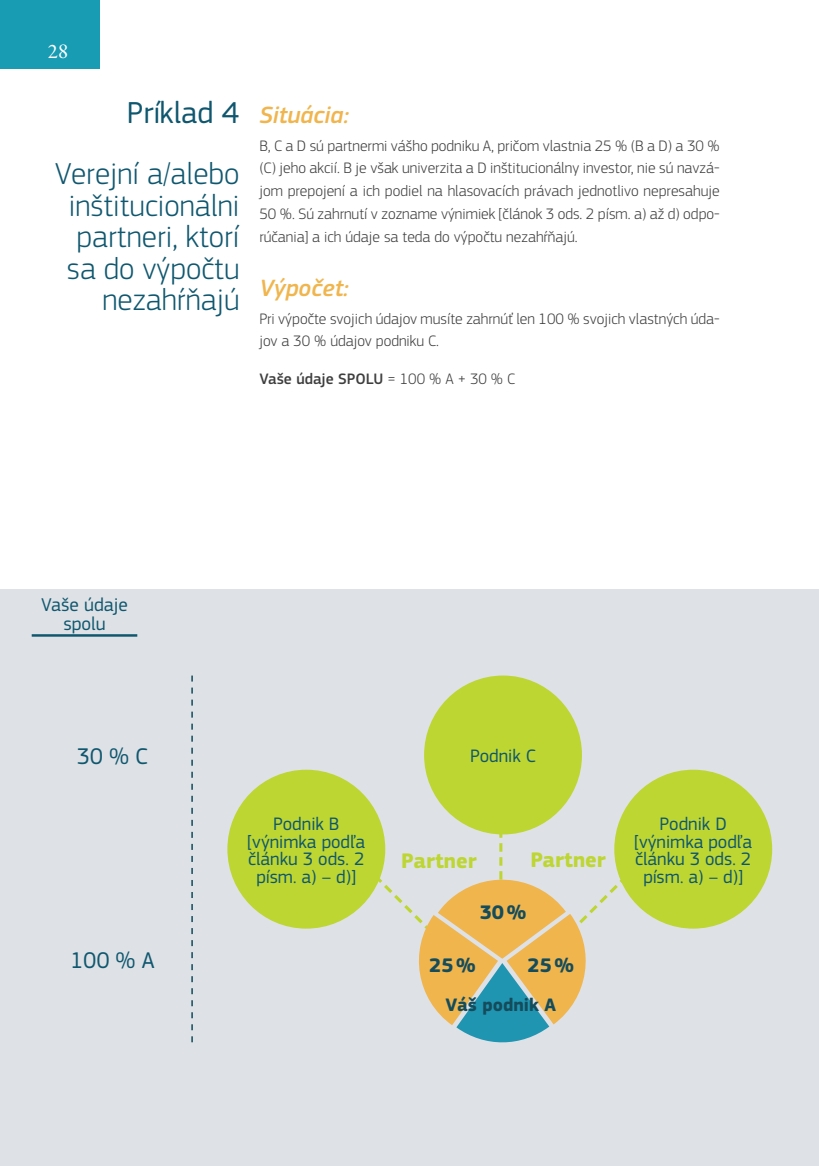
<style>
.page{position:relative;width:819px;height:1166px;background:#fff}
.page>*{position:absolute;margin:0;border:0;box-sizing:border-box;transform-origin:0 0}
.title_2_right_light{font:300 31.5px/31.5px "EC Square Sans Pro";color:#0f576f;text-align:right}
.title_2_right{font:31.5px "EC Square Sans Pro";color:#0f576f}
.title_2_orange{font:italic 500 24.5px "EC Square Sans Pro";color:#f0b54d}
.t1{font:23.62px "EC Square Sans Pro";color:#0f576f}
.t2{font:700 21.88px "EC Square Sans Pro";color:#bdd631}
.t3{font:21px "Garamond Premr Pro";color:#fff}
.t4{font:700 20.47px "EC Square Sans Pro";color:#154c5c}
.t5{font:19.25px/19.2px "EC Square Sans Pro";color:#0f576f;text-align:center}
.t6{font:18.72px/17.5px "EC Square Sans Pro";color:#0f576f;text-align:center}
.t7{font:700 18.72px "EC Square Sans Pro";color:#154c5c}
.body_nsb{font:300 15.75px/22.8px "EC Square Sans Pro";color:#3e3e3f;text-align:justify}
.body{font:500 15.75px "EC Square Sans Pro";color:#3e3e3f}
.s1{font-weight:300}
</style>
<div class="page">
<div style="left:0;top:0;width:99px;height:68px;background:#179cb4"></div>
<div style="left:0;top:590px;width:819px;height:576px;background:#dee1e5"></div>
<hr style="left:32px;top:634px;width:105px;height:3px;background:#0f576f">
<svg style="left:227px;top:675px;width:545px;height:368px"></svg>
<svg style="left:191px;top:675px;width:2px;height:367px"></svg>
<h3 class="t3" style="left:48px;top:39px;width:22px">28</h3>
<p class="title_2_right" style="left:127px;top:94px;width:114px">Príklad 4</p>
<p class="title_2_right_light" style="left:55px;top:158px;width:186px">Verejní a/alebo inštitucionálni partneri, ktorí sa do výpočtu nezahŕňajú</p>
<p class="title_2_orange" style="left:259px;top:100px;width:91px">Situácia:</p>
<p class="body_nsb" style="left:259px;top:134px;width:462px">B, C a D sú partnermi vášho podniku A, pričom vlastnia 25 % (B a D) a 30 % (C) jeho akcií. B je však univerzita a D inštitucionálny investor, nie sú navzá&shy;jom prepojení a ich podiel na hlasovacích právach jednotlivo nepresahuje 50 %. Sú zahrnutí v zozname výnimiek [článok 3 ods. 2 písm. a) až d) odpo&shy;rúčania] a ich údaje sa teda do výpočtu nezahŕňajú.</p>
<p class="title_2_orange" style="left:259px;top:273px;width:91px">Výpočet:</p>
<p class="body_nsb" style="left:259px;top:307px;width:462px">Pri výpočte svojich údajov musíte zahrnúť len 100 % svojich vlastných úda&shy;jov a 30 % údajov podniku C.</p>
<p class="body" style="left:259px;top:370px;width:257px">Vaše údaje SPOLU <span class="s1">= 100 % A + 30 % C</span></p>
<p class="t5" style="left:41px;top:595px;width:88px">Vaše údaje spolu</p>
<p class="t1" style="left:77px;top:742px;width:73px">30 % C</p>
<p class="t1" style="left:70px;top:946px;width:85px">100 % A</p>
<p class="t6" style="left:247px;top:815px;width:119px">Podnik B [výnimka podľa článku 3 ods. 2 písm. a) – d)]</p>
<p class="t6" style="left:470px;top:747px;width:67px">Podnik C</p>
<p class="t2" style="left:401px;top:847px;width:77px">Partner</p>
<p class="t2" style="left:530px;top:846px;width:77px">Partner</p>
<p class="t4" style="left:480px;top:900px;width:48px">30%</p>
<p class="t4" style="left:429px;top:953px;width:48px">25%</p>
<p class="t7" style="left:445px;top:993px;width:112px">Váš podnik A</p>
<p class="t4" style="left:527px;top:953px;width:48px">25%</p>
<p class="t6" style="left:634px;top:815px;width:119px">Podnik D [výnimka podľa článku 3 ods. 2 písm. a) – d)]</p>
</div>
